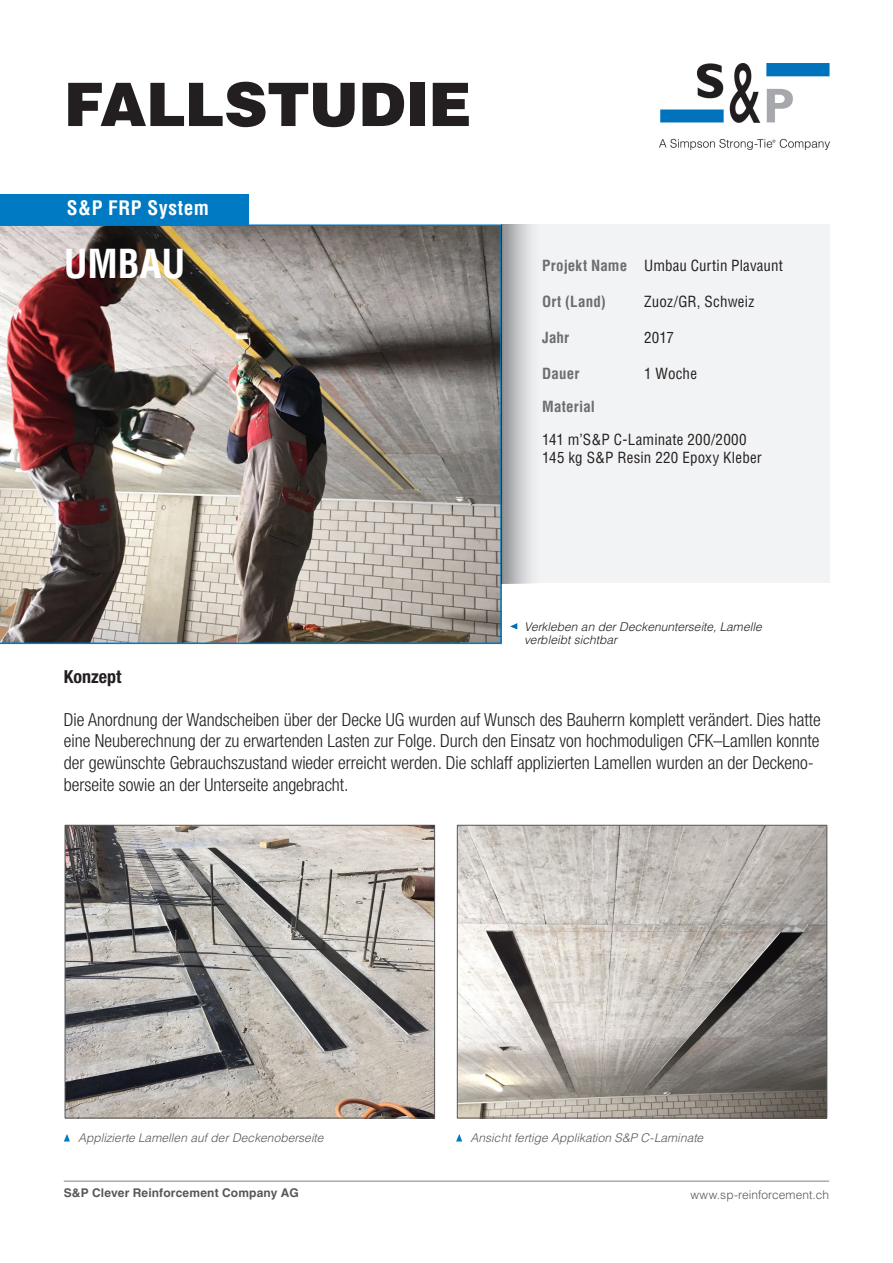
<style>
.page{position:relative;width:893px;height:1263px;background:#fff}
.page>*{position:absolute;margin:0;border:0;box-sizing:border-box;transform-origin:0 0}
.t1{font:900 60px "Helvetica LT Std";letter-spacing:-.015em;color:#231f20}
.t2{font:700 condensed 39px "Helvetica LT Std";color:#fff}
.t3{font:700 condensed 19.5px "Helvetica LT Std";letter-spacing:.03em;color:#fff}
.t4{font:300 condensed 18px/21.6px "Helvetica Neue LT Std";color:#231f20}
.t5{font:700 condensed 18px "Helvetica Neue LT Std";color:#231f20}
.t6{font:condensed 15px/18px "Helvetica LT Std";letter-spacing:.015em;color:#231f20}
.t7{font:700 condensed 15px "Helvetica LT Std";letter-spacing:.01em;color:#6c6d70}
.t8{font:italic 300 12px "Helvetica LT Std";color:#57585a}
.t9{font:italic 300 12px/13.5px "Helvetica LT Std";color:#231f20}
.t10{font:700 12px "Helvetica LT Std";letter-spacing:.015em;color:#57585a}
.t11{font:300 12px "Helvetica LT Std";letter-spacing:.005em;color:#57585a}
.s1{font-weight:700;color:#6c6d70}
</style>
<div class="page">
<hr style="left:64px;top:1181px;width:765px;height:1px;background:#808285">
<img style="left:659px;top:64px;width:170px;height:86px">
<div style="left:0;top:194px;width:249px;height:33px;background:#007ac2"></div>
<div style="left:506px;top:224px;width:323px;height:359px;background:#f2f3f4"></div>
<img style="left:0;top:224px;width:502px;height:420px">
<div style="left:502px;top:224px;width:41px;height:359px;background:linear-gradient(to right,#96989b,#fff)"></div>
<svg style="left:64px;top:1134px;width:6px;height:7px"></svg>
<svg style="left:456px;top:1134px;width:6px;height:7px"></svg>
<img style="left:67px;top:827px;width:366px;height:289px">
<div style="left:65px;top:825px;width:370px;height:293px;border:1px solid #57585a"></div>
<img style="left:459px;top:827px;width:366px;height:289px">
<div style="left:457px;top:825px;width:370px;height:293px;border:1px solid #57585a"></div>
<svg style="left:510px;top:623px;width:7px;height:6px"></svg>
<h1 class="t1" style="left:64px;top:65px;width:409px">FALLSTUDIE</h1>
<p class="t3" style="left:67px;top:196px;width:144px">S&amp;P FRP System</p>
<h2 class="t2" style="left:64px;top:240px;width:123px">UMBAU</h2>
<p class="t6" style="left:542px;top:257px;width:242px"><span class="s1">Projekt Name</span> Umbau Curtin Plavaunt</p>
<p class="t7" style="left:542px;top:292px;width:65px">Ort (Land)</p>
<p class="t6" style="left:644px;top:293px;width:111px">Zuoz/GR, Schweiz</p>
<p class="t7" style="left:542px;top:328px;width:29px">Jahr</p>
<p class="t6" style="left:644px;top:329px;width:31px">2017</p>
<p class="t7" style="left:542px;top:364px;width:39px">Dauer</p>
<p class="t6" style="left:644px;top:365px;width:54px">1 Woche</p>
<p class="t7" style="left:542px;top:397px;width:54px">Material</p>
<p class="t6" style="left:542px;top:431px;width:221px">141 m’S&amp;P C-Laminate 200/2000<br>145 kg S&amp;P Resin 220 Epoxy Kleber</p>
<p class="t9" style="left:524px;top:620px;width:239px">Verkleben an der Deckenunterseite, Lamelle verbleibt sichtbar</p>
<p class="t5" style="left:64px;top:665px;width:59px">Konzept</p>
<p class="t4" style="left:64px;top:708px;width:758px">Die Anordnung der Wandscheiben über der Decke UG wurden auf Wunsch des Bauherrn komplett verändert. Dies hatte eine Neuberechnung der zu erwartenden Lasten zur Folge. Durch den Einsatz von hochmoduligen CFK–Lamllen konnte der gewünschte Gebrauchszustand wieder erreicht werden. Die schlaff applizierten Lamellen wurden an der Deckeno&shy;berseite sowie an der Unterseite angebracht.</p>
<p class="t8" style="left:78px;top:1131px;width:247px">Applizierte Lamellen auf der Deckenoberseite</p>
<p class="t8" style="left:470px;top:1131px;width:234px">Ansicht fertige Applikation S&amp;P C-Laminate</p>
<p class="t10" style="left:64px;top:1185px;width:236px">S&amp;P Clever Reinforcement Company AG</p>
<p class="t11" style="left:690px;top:1188px;width:140px">www.sp-reinforcement.ch</p>
</div>
